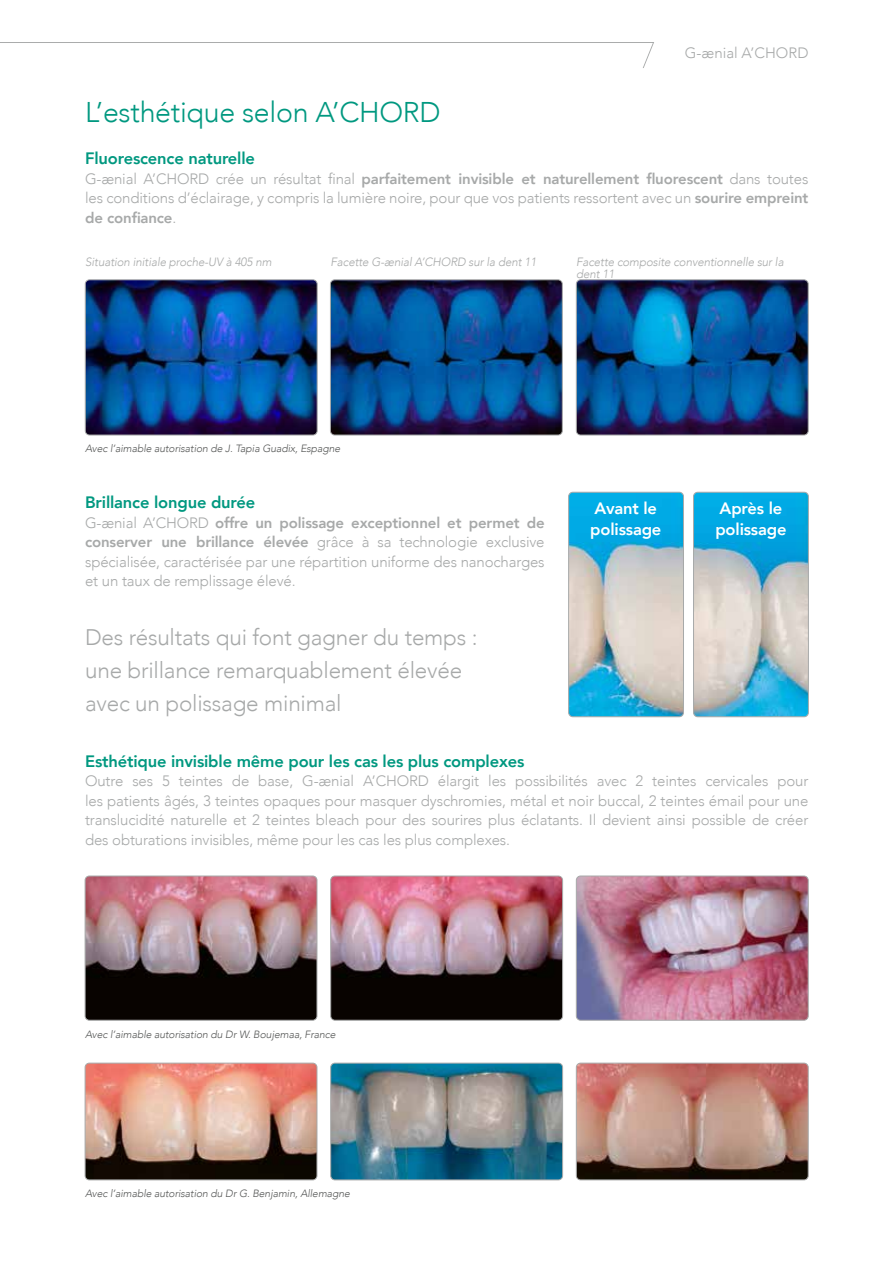
<style>
.page{position:relative;width:885px;height:1263px;background:#fff}
.page>*{position:absolute;margin:0;border:0;box-sizing:border-box;transform-origin:0 0}
.t1{font:300 28.5px "Avenir";letter-spacing:-.01em;color:#009880}
.t2{font:300 22.5px/33px "Avenir";letter-spacing:-.01em;color:#a7a9a9}
.t3{font:800 16.5px "Avenir";letter-spacing:-.01em;color:#009880}
.t4{font:800 16.5px/21px "Avenir";letter-spacing:-.01em;color:#fff}
.t5{font:300 15px/19.5px "Avenir";letter-spacing:-.01em;color:#a7a9a9;text-align:justify}
.t6{font:italic 300 12px/12px "Avenir";letter-spacing:-.01em;color:#a7a9a9}
.t7{font:italic 300 10.5px "Avenir";letter-spacing:-.01em;color:#555756}
.s1{font-weight:800}
</style>
<div class="page">
<svg style="left:0;top:42px;width:654px;height:26px"></svg>
<img style="left:85px;top:876px;width:232px;height:144px">
<div style="left:85px;top:876px;width:232px;height:144px;border:1px solid #a7a9a9;border-radius:4px"></div>
<img style="left:85px;top:1063px;width:232px;height:117px">
<div style="left:85px;top:1063px;width:232px;height:117px;border:1px solid #a7a9a9;border-radius:4px"></div>
<img style="left:576px;top:280px;width:232px;height:155px">
<div style="left:576px;top:280px;width:232px;height:155px;border:1px solid #a7a9a9;border-radius:4px"></div>
<img style="left:331px;top:876px;width:231px;height:144px">
<div style="left:330px;top:876px;width:232px;height:144px;border:1px solid #a7a9a9;border-radius:4px"></div>
<img style="left:332px;top:1063px;width:230px;height:117px">
<div style="left:330px;top:1063px;width:232px;height:117px;border:1px solid #a7a9a9;border-radius:4px"></div>
<img style="left:576px;top:876px;width:232px;height:144px">
<div style="left:576px;top:876px;width:232px;height:144px;border:1px solid #a7a9a9;border-radius:4px"></div>
<img style="left:576px;top:1063px;width:232px;height:117px">
<div style="left:576px;top:1063px;width:232px;height:117px;border:1px solid #a7a9a9;border-radius:4px"></div>
<img style="left:570px;top:492px;width:113px;height:225px">
<div style="left:568px;top:492px;width:115px;height:225px;border:1px solid #a7a9a9;border-radius:4px"></div>
<img style="left:695px;top:492px;width:113px;height:225px">
<div style="left:693px;top:492px;width:115px;height:225px;border:1px solid #a7a9a9;border-radius:4px"></div>
<img style="left:330px;top:280px;width:232px;height:155px">
<div style="left:330px;top:280px;width:232px;height:155px;border:1px solid #a7a9a9;border-radius:4px"></div>
<img style="left:85px;top:280px;width:232px;height:155px">
<div style="left:85px;top:280px;width:232px;height:155px;border:1px solid #a7a9a9;border-radius:4px"></div>
<p class="t5" style="left:684px;top:43px;width:125px">G-ænial A’CHORD</p>
<h1 class="t1" style="left:85px;top:95px;width:357px">L’esthétique selon A’CHORD</h1>
<p class="t3" style="left:85px;top:146px;width:171px">Fluorescence naturelle</p>
<p class="t5" style="left:85px;top:169px;width:724px">G-ænial A’CHORD crée un résultat final <span class="s1">parfaitement invisible et naturellement fluorescent</span> dans toutes les conditions d’éclairage, y compris la lumière noire, pour que vos patients ressortent avec un <span class="s1">sourire empreint de confiance</span>.</p>
<p class="t6" style="left:85px;top:256px;width:188px">Situation initiale proche-UV à 405 nm</p>
<p class="t6" style="left:330px;top:256px;width:207px">Facette G-ænial A’CHORD sur la dent 11</p>
<p class="t6" style="left:576px;top:256px;width:209px">Facette composite conventionnelle sur la dent 11</p>
<p class="t7" style="left:85px;top:442px;width:257px">Avec l’aimable autorisation de J. Tapia Guadix, Espagne</p>
<p class="t3" style="left:85px;top:489px;width:172px">Brillance longue durée</p>
<p class="t5" style="left:85px;top:513px;width:461px">G-ænial A’CHORD <span class="s1">offre un polissage exceptionnel et permet de conserver une brillance élevée</span> grâce à sa technologie exclusive spécialisée, caractérisée par une répartition uniforme des nanocharges et un taux de remplissage élevé.</p>
<h2 class="t2" style="left:85px;top:620px;width:394px">Des résultats qui font gagner du temps : une brillance remarquablement élevée avec un polissage minimal</h2>
<p class="t4" style="left:590px;top:498px;width:73px">Avant le polissage</p>
<p class="t4" style="left:715px;top:498px;width:73px">Après le polissage</p>
<p class="t3" style="left:85px;top:748px;width:441px">Esthétique invisible même pour les cas les plus complexes</p>
<p class="t5" style="left:85px;top:771px;width:724px">Outre ses 5 teintes de base, G-ænial A’CHORD élargit les possibilités avec 2 teintes cervicales pour les patients âgés, 3 teintes opaques pour masquer dyschromies, métal et noir buccal, 2 teintes émail pour une translucidité naturelle et 2 teintes bleach pour des sourires plus éclatants. Il devient ainsi possible de créer des obturations invisibles, même pour les cas les plus complexes.</p>
<p class="t7" style="left:85px;top:1028px;width:252px">Avec l’aimable autorisation du Dr W. Boujemaa, France</p>
<p class="t7" style="left:85px;top:1187px;width:266px">Avec l’aimable autorisation du Dr G. Benjamin, Allemagne</p>
</div>
